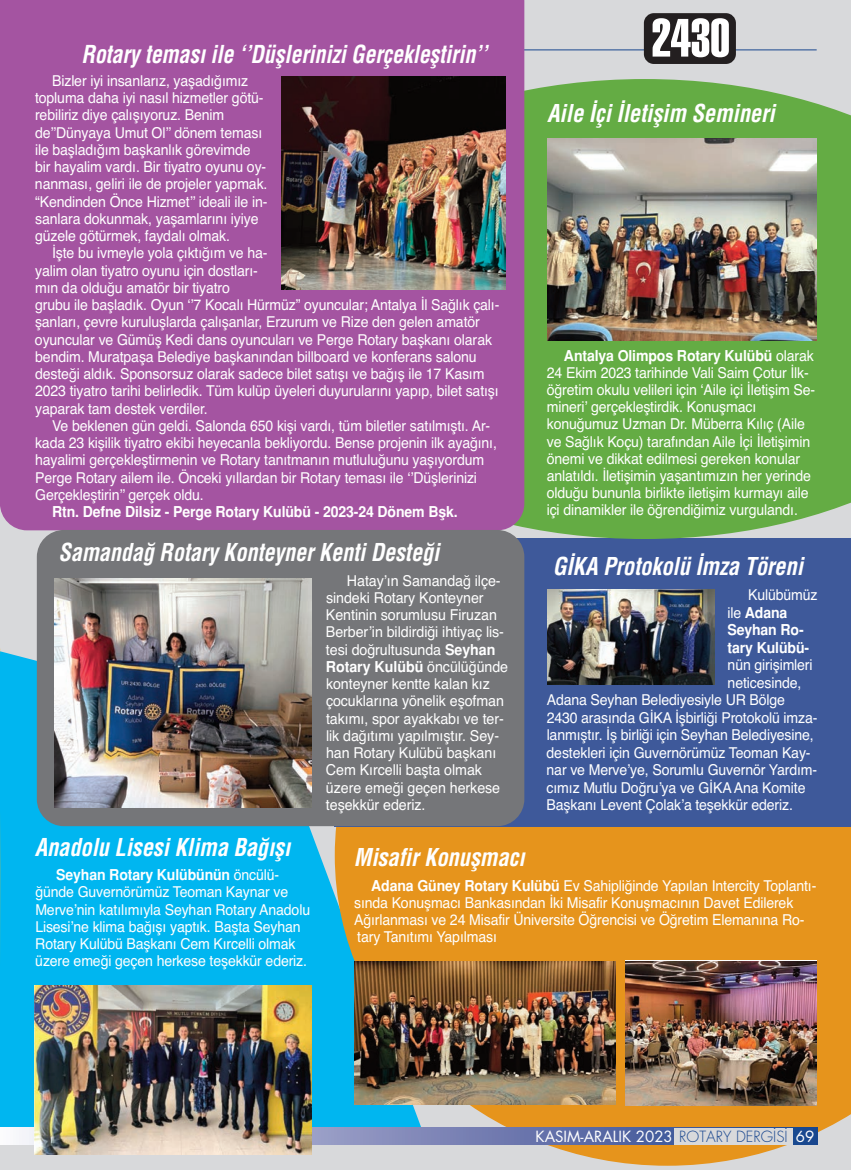
<style>
.page{position:relative;width:851px;height:1170px;background:#fff}
.page>*{position:absolute;margin:0;border:0;box-sizing:border-box;transform-origin:0 0}
.t1{font:52.8px "Helveticam Extra Compress";color:#fff}
.t2{font:italic 700 24.15px "Helveticam Cond";letter-spacing:-.005em;color:#fff;scale:.91 1}
.t3{font:italic 700 24px "Helveticam Cond";letter-spacing:-.005em;color:#fff;scale:.94 1}
.t4{font:italic 700 24px "Helveticam Cond";letter-spacing:-.005em;color:#fff;scale:.92 1}
.t5{font:15px/17.2px "Helvetica";letter-spacing:-.01em;color:#fff;scale:.94 1}
.t6{font:15px/17.2px "Helvetica";letter-spacing:-.01em;color:#fff;scale:.95 1}
.t7{font:700 15px/17.4px "Helveticam";letter-spacing:-.01em;color:#fff;scale:.94 1}
.t8{font:15px "Futura Bookm";color:#fff}
.t9{font:700 15px "Helveticam";letter-spacing:-.01em;color:#fff;scale:.95 1}
.s1{font-family:"Helveticam";font-weight:700}
.s2{font-family:"Helvetica";font-weight:400}
.s3{font-family:"Futura Lightm";color:#18468e}
</style>
<div class="page">
<div style="left:0;top:0;width:850px;height:1169px;background:#d8d9db"></div>
<hr style="left:0;top:49px;width:816px;height:1px;background:#18468e">
<div style="left:1px;top:642px;width:334px;height:485px;background:#00b6f0"></div>
<svg style="left:335px;top:826px;width:515px;height:339px;background:#d69b3b"></svg>
<div style="left:335px;top:538px;width:515px;height:288px;background:#3e599a"></div>
<svg style="left:502px;top:79px;width:348px;height:460px;background:#6aae4d"></svg>
<svg style="left:0;top:648px;width:1px;height:497px"></svg>
<svg style="left:1px;top:1127px;width:816px;height:17px;background:#7682b4"></svg>
<div style="left:674px;top:1127px;width:118px;height:17px;background:#d8d9db"></div>
<div style="left:0;top:0;width:524px;height:530px;background:#a454a1"></div>
<div style="left:37px;top:530px;width:487px;height:296px;background:#757679;border-radius:27px"></div>
<div style="left:643px;top:13px;width:92px;height:51px;background:#231f20;border-radius:10px"></div>
<img style="left:547px;top:138px;width:269px;height:203px">
<img style="left:547px;top:589px;width:167px;height:95px">
<img style="left:54px;top:578px;width:257px;height:229px">
<img style="left:281px;top:77px;width:224px;height:212px">
<img style="left:34px;top:985px;width:278px;height:169px">
<img style="left:354px;top:961px;width:261px;height:143px">
<img style="left:625px;top:961px;width:191px;height:143px">
<h2 class="t2" style="left:81px;top:40px;width:447px">Rotary teması ile ‘’Düşlerinizi Gerçekleştirin’’</h2>
<p class="t5" style="left:35px;top:72px;width:249px;text-indent:17px">Bizler iyi insanlarız, yaşadığımız topluma daha iyi nasıl hizmetler götü&shy;rebiliriz diye çalışıyoruz. Benim de’’Dünyaya Umut Ol’’ dönem teması ile başladığım başkanlık görevimde bir hayalim vardı. Bir tiyatro oyunu oy&shy;nanması, geliri ile de projeler yapmak. “Kendinden Önce Hizmet’’ ideali ile in&shy;sanlara dokunmak, yaşamlarını iyiye güzele götürmek, faydalı olmak.</p>
<p class="t5" style="left:35px;top:244px;width:495px;text-indent:17px">İşte bu ivmeyle yola çıktığım ve ha-<br>yalim olan tiyatro oyunu için dostları-<br>mın da olduğu amatör bir tiyatro<br>grubu ile başladık. Oyun ‘’7 Kocalı Hürmüz” oyuncular; Antalya İl Sağlık çalı&shy;şanları, çevre kuruluşlarda çalışanlar, Erzurum ve Rize den gelen amatör oyuncular ve Gümüş Kedi dans oyuncuları ve Perge Rotary başkanı olarak bendim. Muratpaşa Belediye başkanından billboard ve konferans salonu desteği aldık. Sponsorsuz olarak sadece bilet satışı ve bağış ile 17 Kasım 2023 tiyatro tarihi belirledik. Tüm kulüp üyeleri duyurularını yapıp, bilet satışı yaparak tam destek verdiler.</p>
<p class="t5" style="left:35px;top:417px;width:493px;text-indent:17px">Ve beklenen gün geldi. Salonda 650 kişi vardı, tüm biletler satılmıştı. Ar&shy;kada 23 kişilik tiyatro ekibi heyecanla bekliyordu. Bense projenin ilk ayağını, hayalimi gerçekleştirmenin ve Rotary tanıtmanın mutluluğunu yaşıyordum Perge Rotary ailem ile. Önceki yıllardan bir Rotary teması ile ‘’Düşlerinizi Gerçekleştirin’’ gerçek oldu.</p>
<p class="t7" style="left:52px;top:503px;width:433px">Rtn. Defne Dilsiz - Perge Rotary Kulübü - 2023-24 Dönem Bşk.</p>
<h3 class="t4" style="left:58px;top:537px;width:415px">Samandağ Rotary Konteyner Kenti Desteği</h3>
<p class="t6" style="left:326px;top:571px;width:189px;text-indent:21px">Hatay’ın Samandağ ilçe&shy;sindeki Rotary Konteyner<br>Kentinin sorumlusu Firuzan<br>Berber’in bildirdiği ihtiyaç lis&shy;tesi doğrultusunda <span class="s1">Seyhan</span></p>
<p class="t9" style="left:326px;top:657px;width:193px">Rotary Kulübü <span class="s2">öncülüğünde</span></p>
<p class="t6" style="left:326px;top:675px;width:189px">konteyner kentte kalan kız çocuklarına yönelik eşofman takımı, spor ayakkabı ve ter&shy;lik dağıtımı yapılmıştır. Sey&shy;han Rotary Kulübü başkanı<br>Cem Kırcelli başta olmak üzere emeği geçen herkese teşekkür ederiz.</p>
<h1 class="t1" style="left:651px;top:6px;width:80px">2430</h1>
<h3 class="t3" style="left:547px;top:99px;width:244px">Aile İçi İletişim Semineri</h3>
<p class="t7" style="left:564px;top:346px;width:267px">Antalya Olimpos Rotary Kulübü <span class="s2">olarak</span></p>
<p class="t5" style="left:546px;top:364px;width:287px">24 Ekim 2023 tarihinde Vali Saim Çotur İlk&shy;öğretim okulu velileri için ‘Aile içi İletişim Se&shy;mineri’ gerçekleştirdik. Konuşmacı konuğumuz Uzman Dr. Müberra Kılıç (Aile ve Sağlık Koçu) tarafından Aile İçi İletişimin önemi ve dikkat edilmesi gereken konular anlatıldı. İletişimin yaşantımızın her yerinde olduğu bununla birlikte iletişim kurmayı aile içi dinamikler ile öğrendiğimiz vurgulandı.</p>
<h3 class="t3" style="left:552px;top:552px;width:268px">GİKA Protokolü İmza Töreni</h3>
<p class="t5" style="left:748px;top:586px;width:75px">Kulübümüz</p>
<p class="t7" style="left:727px;top:604px;width:88px"><span class="s2">ile</span> Adana<br>Seyhan Ro&shy;tary Kulübü-</p>
<p class="t5" style="left:727px;top:656px;width:92px">nün girişimleri</p>
<p class="t5" style="left:727px;top:674px;width:80px">neticesinde,</p>
<p class="t5" style="left:546px;top:691px;width:255px">Adana Seyhan Belediyesiyle UR Bölge</p>
<p class="t5" style="left:546px;top:709px;width:289px">2430 arasında GİKA İşbirliği Protokolü imza-</p>
<p class="t5" style="left:546px;top:726px;width:286px">lanmıştır. İş birliği için Seyhan Belediyesine,</p>
<p class="t5" style="left:546px;top:744px;width:282px">destekleri için Guvernörümüz Teoman Kay-</p>
<p class="t5" style="left:546px;top:761px;width:289px">nar ve Merve’ye, Sorumlu Guvernör Yardım-</p>
<p class="t5" style="left:546px;top:778px;width:277px">cımız Mutlu Doğru’ya ve GİKA Ana Komite</p>
<p class="t5" style="left:546px;top:796px;width:263px">Başkanı Levent Çolak’a teşekkür ederiz.</p>
<h3 class="t3" style="left:35px;top:832px;width:273px">Anadolu Lisesi Klima Bağışı</h3>
<p class="t7" style="left:56px;top:866px;width:239px">Seyhan Rotary Kulübünün <span class="s2">öncülü-</span></p>
<p class="t5" style="left:35px;top:883px;width:294px">ğünde Guvernörümüz Teoman Kaynar ve Merve’nin katılımıyla Seyhan Rotary Anadolu Lisesi’ne klima bağışı yaptık. Başta Seyhan Rotary Kulübü Başkanı Cem Kırcelli olmak üzere emeği geçen herkese teşekkür ederiz.</p>
<h3 class="t3" style="left:354px;top:842px;width:183px">Misafir Konuşmacı</h3>
<p class="t5" style="left:354px;top:876px;width:493px;text-indent:17px"><span class="s1">Adana Güney Rotary Kulübü</span> Ev Sahipliğinde Yapılan Intercity Toplantı&shy;sında Konuşmacı Bankasından İki Misafir Konuşmacının Davet Edilerek Ağırlanması ve 24 Misafir Üniversite Öğrencisi ve Öğretim Elemanına Ro&shy;tary Tanıtımı Yapılması</p>
<p class="t8" style="left:535px;top:1126px;width:280px">KASIM-ARALIK 2023 <span class="s3">ROTARY DERGİSİ</span> 69</p>
</div>
